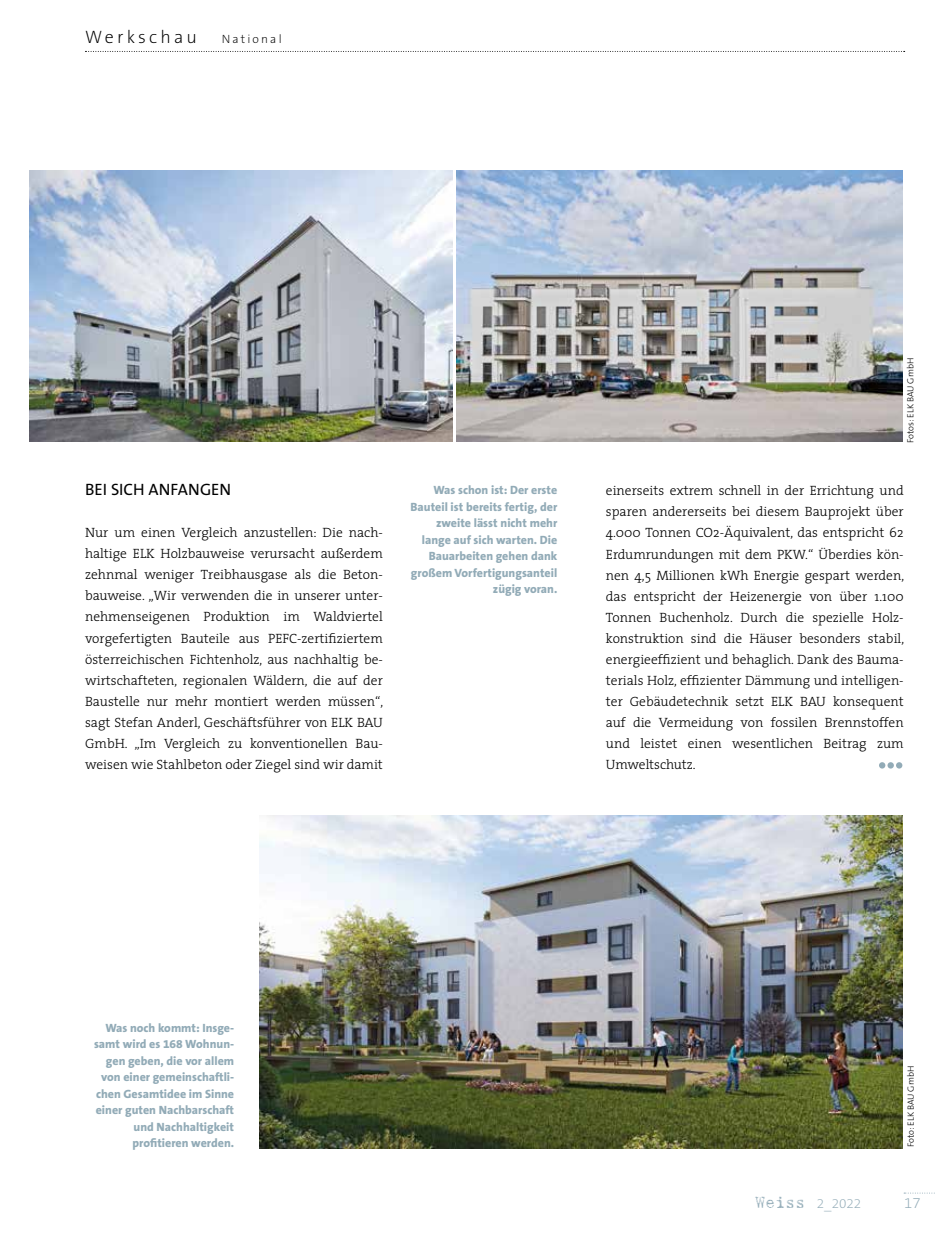
<style>
.page{position:relative;width:936px;height:1234px;background:#fff}
.page>*{position:absolute;margin:0;border:0;box-sizing:border-box;transform-origin:0 0}
.t1{font:200 18px "The Sans B2";letter-spacing:.18em;color:#000}
.t2{font:16.5px "The Sans B5 Plain";letter-spacing:.005em;color:#000}
.t3{font:200 15px "The Sans B2";color:#92abb7}
.t4{font:300 13.5px/21px "The Serif";color:#000}
.t5{font:200 13.5px "The Sans B2";color:#92abb7}
.t6{font:800 12px/16.5px "The Sans B8";color:#92abb7;text-align:right}
.t7{font:200 12px "The Sans B2";letter-spacing:.18em;color:#000}
.t8{font:300 9px "The Sans B3";color:#000}
.s1{font-family:"Harting";font-weight:400;font-size:16.5px}
</style>
<div class="page">
<svg style="left:904px;top:1192px;width:31px;height:1px"></svg>
<img style="left:260px;top:815px;width:642px;height:332px">
<svg style="left:85px;top:51px;width:819px;height:1px"></svg>
<svg style="left:878px;top:762px;width:7px;height:6px"></svg>
<svg style="left:887px;top:762px;width:6px;height:6px"></svg>
<svg style="left:895px;top:762px;width:7px;height:6px"></svg>
<img style="left:456px;top:170px;width:446px;height:272px">
<img style="left:30px;top:170px;width:422px;height:272px">
<h1 class="t1" style="left:85px;top:27px;width:113px">Werkschau</h1>
<p class="t7" style="left:222px;top:33px;width:61px">National</p>
<p class="t2" style="left:85px;top:481px;width:147px">BEI SICH ANFANGEN</p>
<p class="t4" style="left:85px;top:522px;width:300px">Nur um einen Vergleich anzustellen: Die nach&shy;haltige ELK Holzbauweise verursacht außerdem zehnmal weniger Treibhausgase als die Beton&shy;bauweise. „Wir verwenden die in unserer unter&shy;nehmenseigenen Produktion im Waldviertel vorgefertigten Bauteile aus PEFC-zertifiziertem österreichischen Fichtenholz, aus nachhaltig be&shy;wirtschafteten, regionalen Wäldern, die auf der Baustelle nur mehr montiert werden müssen“, sagt Stefan Anderl, Geschäftsführer von ELK BAU GmbH. „Im Vergleich zu konventionellen Bau&shy;weisen wie Stahlbeton oder Ziegel sind wir damit</p>
<p class="t6" style="left:410px;top:482px;width:148px">Was schon ist: Der erste<br>Bauteil ist bereits fertig, der zweite lässt nicht mehr lange auf sich warten. Die<br>Bauarbeiten gehen dank großem Vorfertigungsanteil zügig voran.</p>
<p class="t8" style="left:905px;top:443px;width:86px;rotate:-90deg">Fotos: ELK BAU GmbH</p>
<p class="t4" style="left:606px;top:480px;width:300px;text-align:justify">einerseits extrem schnell in der Errichtung und sparen andererseits bei diesem Bauprojekt über 4.000 Tonnen CO2-Äquivalent, das entspricht 62<br>Erdumrundungen mit dem PKW.“ Überdies kön&shy;nen 4,5 Millionen kWh Energie gespart werden, das entspricht der Heizenergie von über 1.100<br>Tonnen Buchenholz. Durch die spezielle Holz&shy;konstruktion sind die Häuser besonders stabil, energieeffizient und behaglich. Dank des Bauma&shy;terials Holz, effizienter Dämmung und intelligen&shy;ter Gebäudetechnik setzt ELK BAU konsequent auf die Vermeidung von fossilen Brennstoffen und leistet einen wesentlichen Beitrag zum Umweltschutz.</p>
<p class="t6" style="left:94px;top:1019px;width:142px">Was noch kommt: Insge&shy;samt wird es 168 Wohnun&shy;gen geben, die vor allem von einer gemeinschaftli&shy;chen Gesamtidee im Sinne einer guten Nachbarschaft und Nachhaltigkeit profitieren werden.</p>
<p class="t8" style="left:905px;top:1146px;width:82px;rotate:-90deg">Foto: ELK BAU GmbH</p>
<p class="t5" style="left:755px;top:1195px;width:108px"><span class="s1">Weiss</span> 2_2022</p>
<p class="t3" style="left:904px;top:1194px;width:18px">17</p>
</div>
